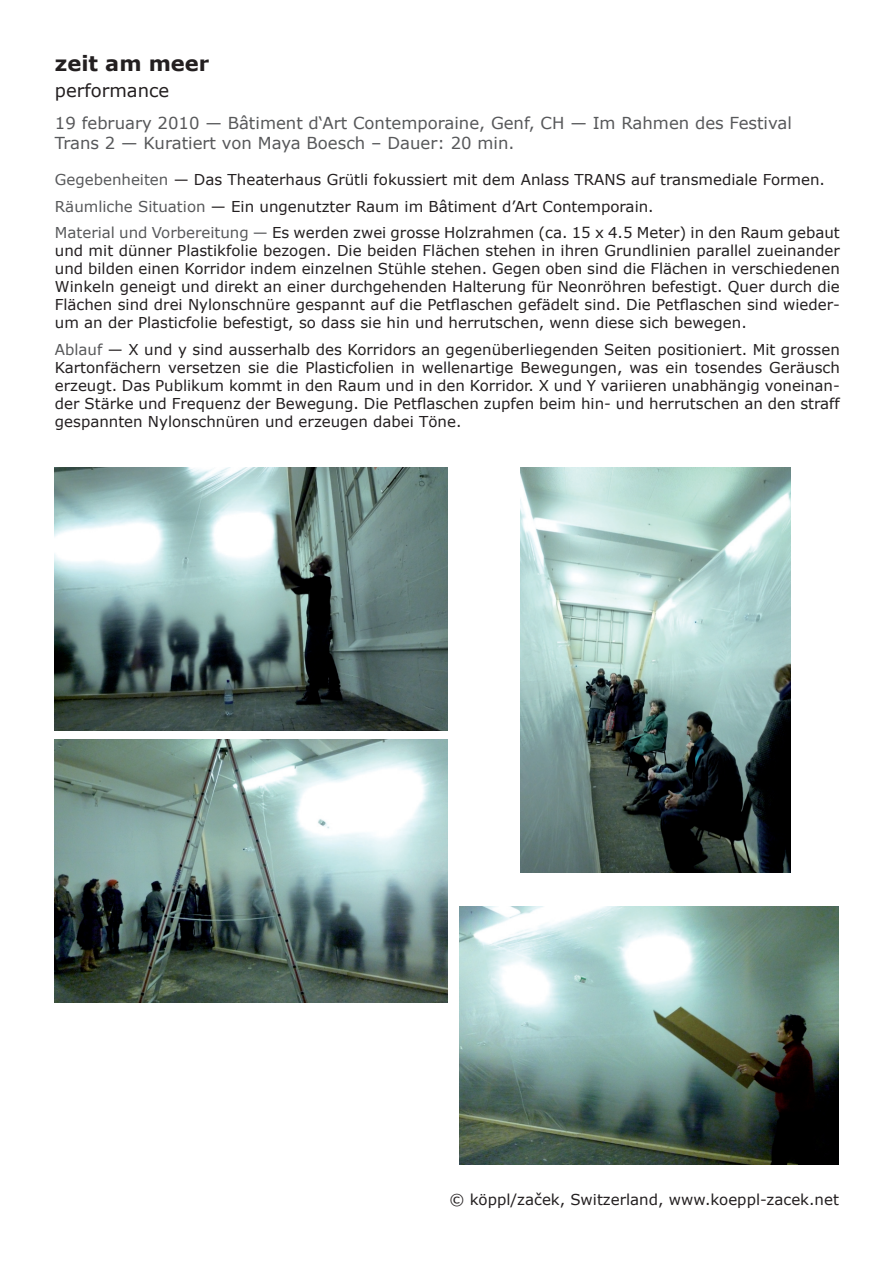
<style>
.page{position:relative;width:893px;height:1263px;background:#fff}
.page>*{position:absolute;margin:0;border:0;box-sizing:border-box;transform-origin:0 0}
.t1{font:700 21px "Verdana";color:#231f20}
.t2{font:18px "Verdana";color:#231f20}
.t3{font:16.5px/19.8px "Verdana";color:#57585a}
.t4{font:15px/18px "Verdana";color:#231f20;text-align:justify}
.s1{color:#57585a}
</style>
<div class="page">
<img style="left:520px;top:468px;width:271px;height:405px">
<img style="left:54px;top:740px;width:394px;height:263px">
<img style="left:459px;top:907px;width:380px;height:257px">
<img style="left:54px;top:468px;width:394px;height:262px">
<h1 class="t1" style="left:55px;top:50px;width:156px">zeit am meer</h1>
<p class="t2" style="left:55px;top:79px;width:116px">performance</p>
<p class="t3" style="left:55px;top:114px;width:739px">19 february 2010 — Bâtiment d‘Art Contemporaine, Genf, CH — Im Rahmen des Festival<br>Trans 2 — Kuratiert von Maya Boesch – Dauer: 20 min.</p>
<p class="t4" style="left:55px;top:167px;width:786px;line-height:26.5px;text-align:left"><span class="s1">Gegebenheiten</span> — Das Theaterhaus Grütli fokussiert mit dem Anlass TRANS auf transmediale Formen.<br><span class="s1">Räumliche Situation</span> — Ein ungenutzter Raum im Bâtiment d’Art Contemporain.<br><span class="s1">Material und Vorbereitung —</span> Es werden zwei grosse Holzrahmen (ca. 15 x 4.5 Meter) in den Raum gebaut</p>
<p class="t4" style="left:55px;top:242px;width:786px">und mit dünner Plastikfolie bezogen. Die beiden Flächen stehen in ihren Grundlinien parallel zueinander und bilden einen Korridor indem einzelnen Stühle stehen. Gegen oben sind die Flächen in verschiedenen Winkeln geneigt und direkt an einer durchgehenden Halterung für Neonröhren befestigt. Quer durch die Flächen sind drei Nylonschnüre gespannt auf die Petflaschen gefädelt sind. Die Petflaschen sind wieder&shy;um an der Plasticfolie befestigt, so dass sie hin und herrutschen, wenn diese sich bewegen.</p>
<p class="t4" style="left:55px;top:340px;width:786px"><span class="s1">Ablauf</span> — X und y sind ausserhalb des Korridors an gegenüberliegenden Seiten positioniert. Mit grossen Kartonfächern versetzen sie die Plasticfolien in wellenartige Bewegungen, was ein tosendes Geräusch erzeugt. Das Publikum kommt in den Raum und in den Korridor. X und Y variieren unabhängig voneinan&shy;der Stärke und Frequenz der Bewegung. Die Petflaschen zupfen beim hin- und herrutschen an den straff gespannten Nylonschnüren und erzeugen dabei Töne.</p>
<p class="t4" style="left:449px;top:1190px;width:391px">© köppl/začek, Switzerland, www.koeppl-zacek.net</p>
</div>
